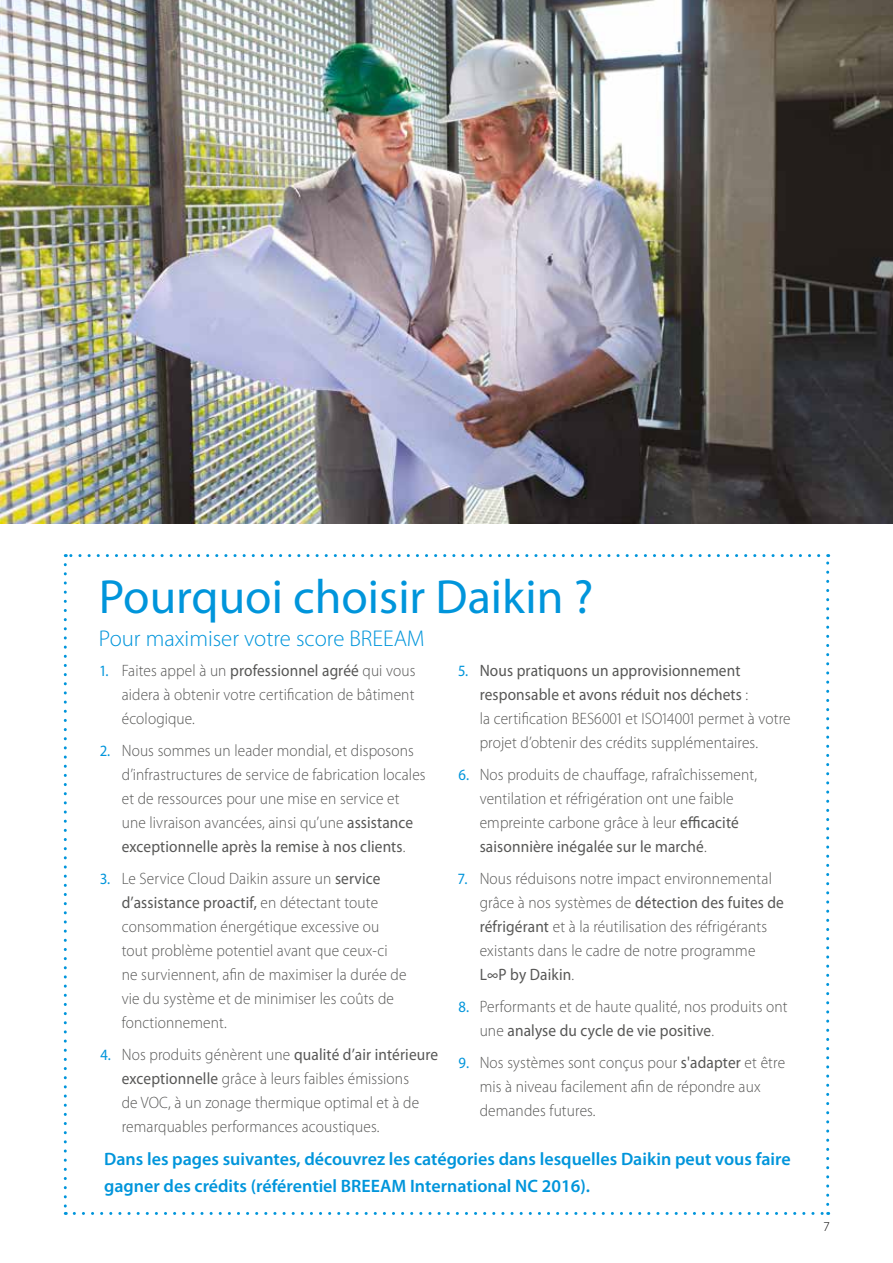
<style>
.page{position:relative;width:893px;height:1263px;background:#fff}
.page>*{position:absolute;margin:0;border:0;box-sizing:border-box;transform-origin:0 0}
.t1{font:48.15px "Myriad Pro";color:#0095db}
.t2{font:300 22.8px "Myriad Pro";color:#0095db}
.t3{font:600 18px/27px "Myriad Pro";color:#0095db}
.t4{font:300 16.5px/24px "Myriad Pro";letter-spacing:.01em;color:#575756;scale:.93 1}
.t5{font:300 13.5px "Myriad Pro";color:#000}
.s1{font-weight:400;font-size:15.75px;color:#0095db}
.s2{font-weight:400}
</style>
<div class="page">
<svg style="left:64px;top:565px;width:3px;height:650px"></svg>
<svg style="left:74px;top:1212px;width:755px;height:3px"></svg>
<svg style="left:826px;top:554px;width:3px;height:650px"></svg>
<svg style="left:65px;top:554px;width:754px;height:3px"></svg>
<img style="left:0;top:0;width:893px;height:523px">
<h1 class="t1" style="left:99px;top:567px;width:496px">Pourquoi choisir Daikin ?</h1>
<h2 class="t2" style="left:99px;top:626px;width:327px">Pour maximiser votre score BREEAM</h2>
<p class="t4" style="left:122px;top:658px;width:317px;text-align:justify;text-indent:-21px"><span class="s1">1.</span> Faites appel à un <span class="s2">professionnel agréé</span> qui vous aidera à obtenir votre certification de bâtiment écologique.</p>
<p class="t4" style="left:122px;top:738px;width:328px;text-indent:-21px"><span class="s1">2.</span> Nous sommes un leader mondial, et disposons d’infrastructures de service de fabrication locales et de ressources pour une mise en service et une livraison avancées, ainsi qu’une <span class="s2">assistance exceptionnelle après la remise à nos clients</span>.</p>
<p class="t4" style="left:122px;top:866px;width:308px;text-indent:-21px"><span class="s1">3.</span> Le Service Cloud Daikin assure un <span class="s2">service d’assistance proactif,</span> en détectant toute consommation énergétique excessive ou tout problème potentiel avant que ceux-ci ne surviennent, afin de maximiser la durée de vie du système et de minimiser les coûts de fonctionnement.</p>
<p class="t4" style="left:122px;top:1042px;width:342px;text-indent:-21px"><span class="s1">4.</span> Nos produits génèrent une <span class="s2">qualité d’air intérieure exceptionnelle</span> grâce à leurs faibles émissions<br>de VOC, à un zonage thermique optimal et à de remarquables performances acoustiques.</p>
<p class="t4" style="left:480px;top:658px;width:336px;text-indent:-21px"><span class="s1">5.</span> <span class="s2">Nous pratiquons un approvisionnement responsable et avons réduit nos déchets</span> :<br>la certification BES6001 et ISO14001 permet à votre projet d’obtenir des crédits supplémentaires.</p>
<p class="t4" style="left:480px;top:762px;width:300px;text-indent:-21px"><span class="s1">6.</span> Nos produits de chauffage, rafraîchissement, ventilation et réfrigération ont une faible empreinte carbone grâce à leur <span class="s2">efficacité saisonnière inégalée sur le marché</span>.</p>
<p class="t4" style="left:480px;top:866px;width:329px;text-indent:-21px"><span class="s1">7.</span> Nous réduisons notre impact environnemental grâce à nos systèmes de <span class="s2">détection des fuites de réfrigérant</span> et à la réutilisation des réfrigérants existants dans le cadre de notre programme <span class="s2">L∞P by Daikin</span>.</p>
<p class="t4" style="left:480px;top:994px;width:332px;text-indent:-21px"><span class="s1">8.</span> Performants et de haute qualité, nos produits ont une <span class="s2">analyse du cycle de vie positive</span>.</p>
<p class="t4" style="left:480px;top:1050px;width:330px;text-indent:-21px"><span class="s1">9.</span> Nos systèmes sont conçus pour <span class="s2">s'adapter</span> et être mis à niveau facilement afin de répondre aux demandes futures.</p>
<p class="t3" style="left:104px;top:1146px;width:688px">Dans les pages suivantes, découvrez les catégories dans lesquelles Daikin peut vous faire gagner des crédits (référentiel BREEAM International NC 2016).</p>
<p class="t5" style="left:824px;top:1219px;width:7px">7</p>
</div>
